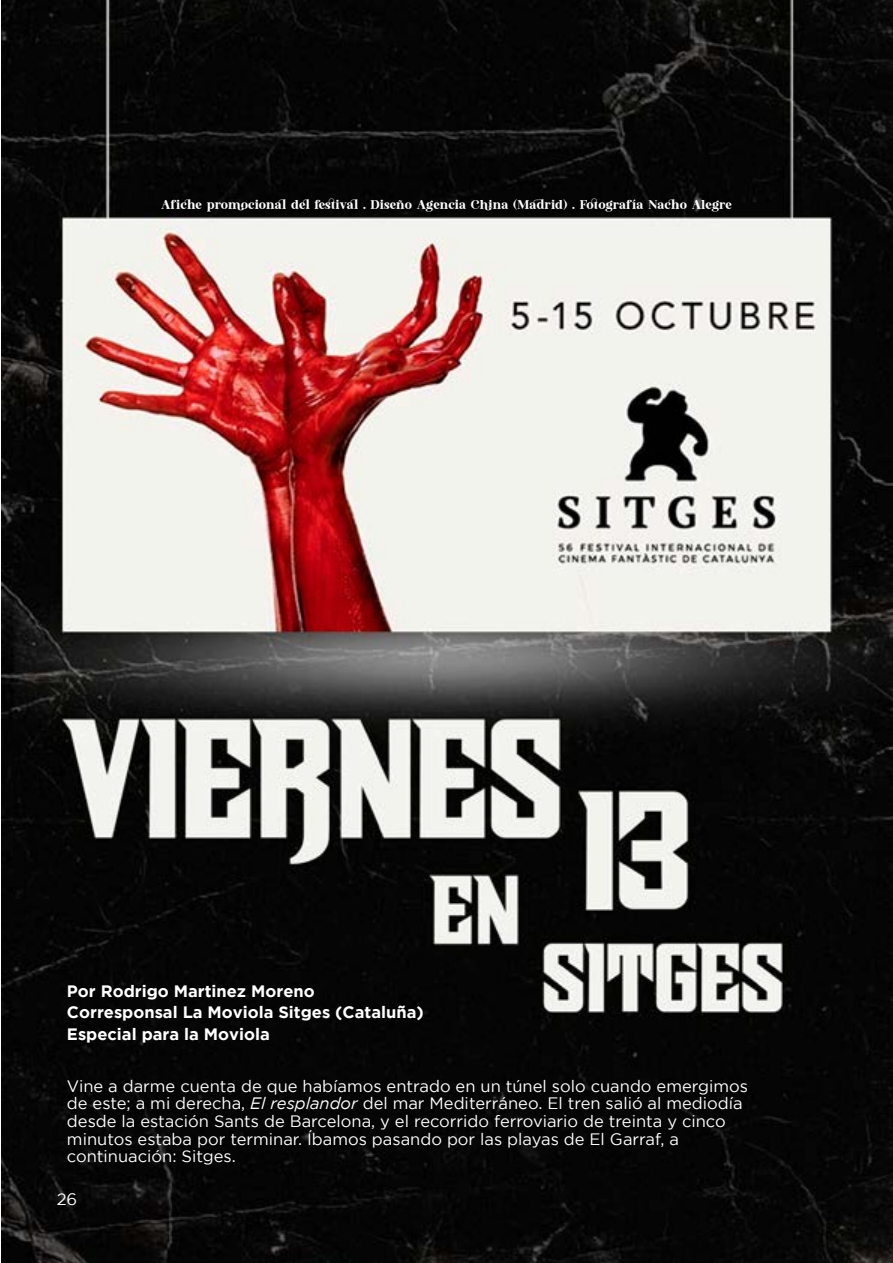
<style>
.page{position:relative;width:893px;height:1263px;background:#fff}
.page>*{position:absolute;margin:0;border:0;box-sizing:border-box;transform-origin:0 0}
.t1{font:16.5px/17.5px "Gotham";color:#fff}
.t2{font:700 16.5px/21.9px "Gotham";color:#fff}
.t3{font:10.5px "Amoitar";color:#fff}
.s1{font-style:italic}
</style>
<div class="page">
<img style="left:1px;top:0;width:892px;height:1263px">
<p class="t3" style="left:161px;top:199px;width:572px">Afiche promocional del festival . Diseño Agencia China (Madrid) . Fotografía Nacho Alegre</p>
<p class="t2" style="left:67px;top:979px;width:358px">Por Rodrigo Martinez Moreno<br>Corresponsal La Moviola Sitges (Cataluña)<br>Especial para la Moviola</p>
<p class="t1" style="left:67px;top:1077px;width:682px">Vine a darme cuenta de que habíamos entrado en un túnel solo cuando emergimos de este; a mi derecha, <span class="s1">El resplandor</span> del mar Mediterráneo. El tren salió al mediodía desde la estación Sants de Barcelona, y el recorrido ferroviario de treinta y cinco minutos estaba por terminar. Íbamos pasando por las playas de El Garraf, a continuación: Sitges.</p>
<p class="t1" style="left:57px;top:1190px;width:22px">26</p>
</div>
